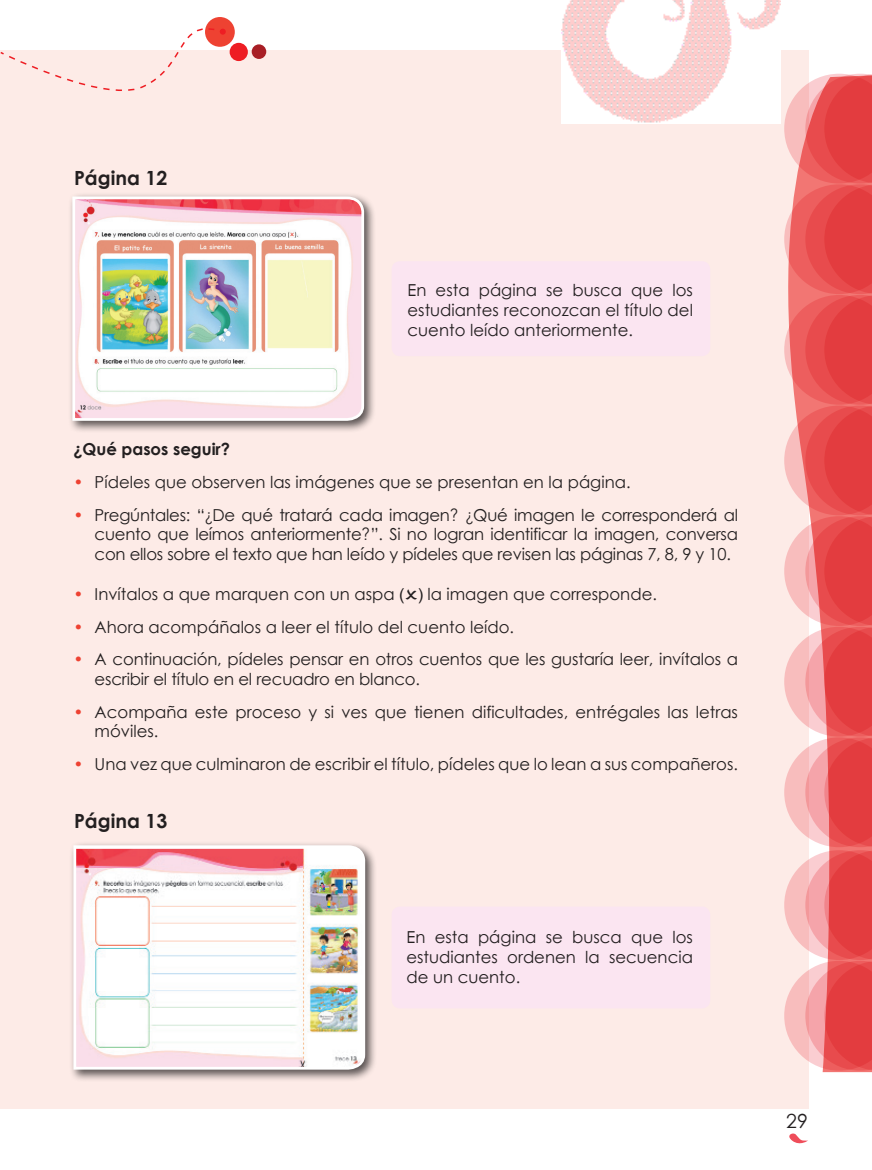
<style>
.page{position:relative;width:872px;height:1170px;background:#fff}
.page>*{position:absolute;margin:0;border:0;box-sizing:border-box;transform-origin:0 0}
.t1{font:700 19.5px "Century Gothic";color:#231f20}
.t2{font:19.5px "Century Gothic";color:#231f20}
.t3{font:16.5px/19.8px "Century Gothic";color:#231f20;text-align:justify}
.t4{font:700 16.5px "Century Gothic";color:#231f20}
.s1{color:#ee4232}
.s2{font-family:"Arial"}
</style>
<div class="page">
<div style="left:0;top:50px;width:808px;height:1058px;background:#fdebe7"></div>
<img style="left:561px;top:0;width:219px;height:124px">
<svg style="left:759px;top:74px;width:113px;height:997px"></svg>
<svg style="left:784px;top:74px;width:88px;height:996px;background:#ec7273"></svg>
<div style="left:205px;top:17px;width:30px;height:30px;background:#ee4232;border-radius:50%"></div>
<div style="left:230px;top:43px;width:18px;height:18px;background:#ee1d23;border-radius:50%"></div>
<div style="left:252px;top:44px;width:14px;height:15px;background:#a81e25;border-radius:50%"></div>
<svg style="left:0;top:21px;width:226px;height:70px"></svg>
<svg style="left:789px;top:1133px;width:19px;height:11px"></svg>
<div style="left:391px;top:261px;width:319px;height:95px;background:#fbe5f1;border-radius:9px"></div>
<div style="left:391px;top:906px;width:319px;height:102px;background:#fbe5f1;border-radius:9px"></div>
<div style="left:68px;top:192px;width:308px;height:241px;background:#231f20;opacity:.75"></div>
<svg style="left:71px;top:195px;width:294px;height:227px"></svg>
<div style="left:69px;top:841px;width:308px;height:240px;background:#231f20;opacity:.75"></div>
<svg style="left:72px;top:843px;width:294px;height:227px;background:#f1e6e5"></svg>
<p class="t1" style="left:74px;top:163px;width:95px">Página 12</p>
<p class="t3" style="left:407px;top:281px;width:287px">En esta página se busca que los estudiantes reconozcan el título del cuento leído anteriormente.</p>
<p class="t4" style="left:73px;top:437px;width:158px">¿Qué pasos seguir?</p>
<p class="t3" style="left:73px;top:473px;width:559px"><span class="s1">•</span> Pídeles que observen las imágenes que se presentan en la página.</p>
<p class="t3" style="left:95px;top:505px;width:645px;text-indent:-21px"><span class="s1">•</span> Pregúntales: “¿De qué tratará cada imagen? ¿Qué imagen le corresponderá al cuento que leímos anteriormente?”. Si no logran identificar la imagen, conversa con ellos sobre el texto que han leído y pídeles que revisen las páginas 7, 8, 9 y 10.</p>
<p class="t3" style="left:73px;top:585px;width:585px"><span class="s1">•</span> Invítalos a que marquen con un aspa <span class="s2">( )</span> la imagen que corresponde.</p>
<p class="t3" style="left:73px;top:617px;width:442px"><span class="s1">•</span> Ahora acompáñalos a leer el título del cuento leído.</p>
<p class="t3" style="left:95px;top:650px;width:645px;text-indent:-21px"><span class="s1">•</span> A continuación, pídeles pensar en otros cuentos que les gustaría leer, invítalos a escribir el título en el recuadro en blanco.</p>
<p class="t3" style="left:95px;top:702px;width:645px;text-indent:-21px"><span class="s1">•</span> Acompaña este proceso y si ves que tienen dificultades, entrégales las letras móviles.</p>
<p class="t3" style="left:73px;top:755px;width:666px"><span class="s1">•</span> Una vez que culminaron de escribir el título, pídeles que lo lean a sus compañeros.</p>
<p class="t1" style="left:74px;top:806px;width:95px">Página 13</p>
<p class="t3" style="left:406px;top:928px;width:288px">En esta página se busca que los estudiantes ordenen la secuencia de un cuento.</p>
<p class="t2" style="left:786px;top:1110px;width:23px">29</p>
</div>
